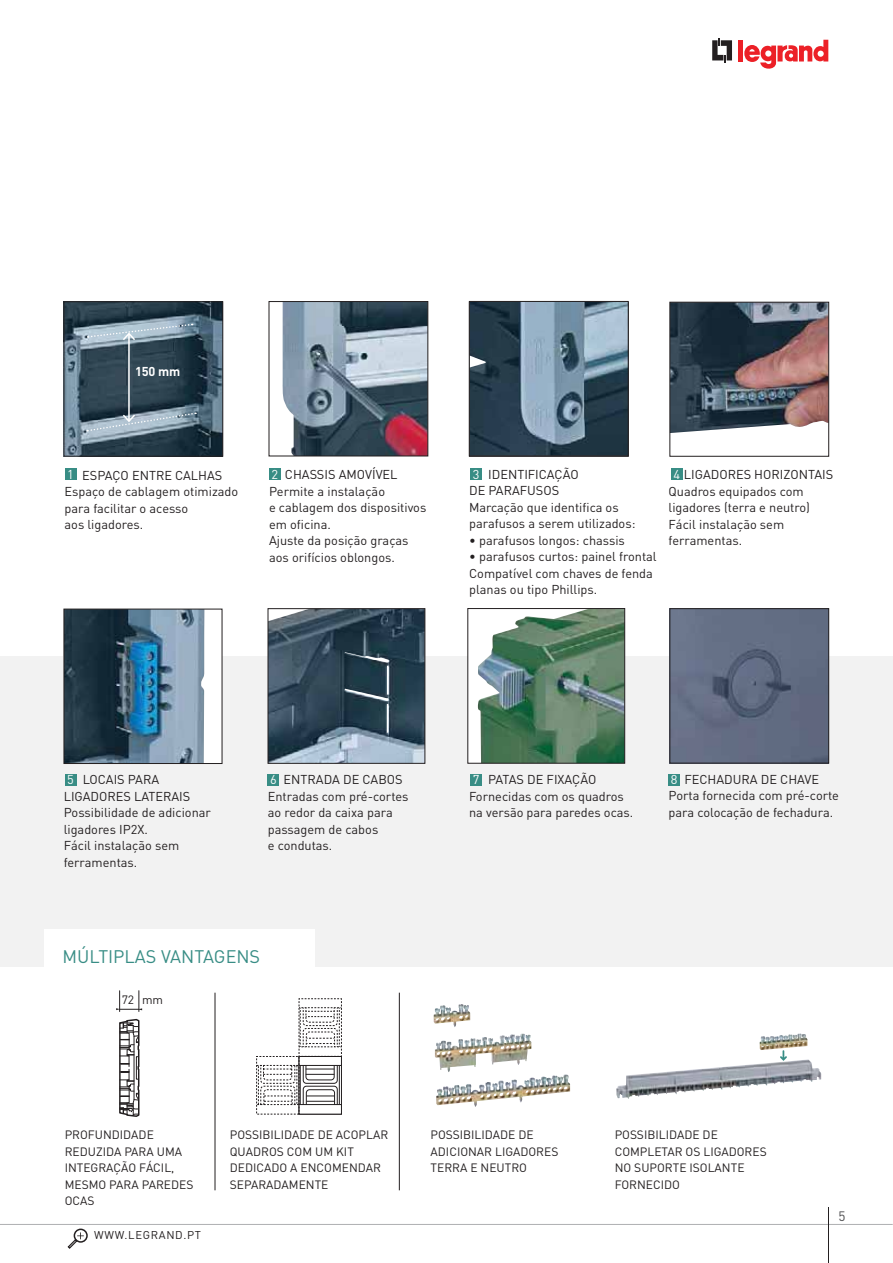
<style>
.page{position:relative;width:893px;height:1263px;background:#fff}
.page>*{position:absolute;margin:0;border:0;box-sizing:border-box;transform-origin:0 0}
.t1{font:18px "DIN";color:#388d85}
.t2{font:13.5px "DIN";color:#4c4c4e}
.t3{font:12.75px/16.5px "DIN";color:#231f20}
.t4{font:12.75px "DIN";color:#fff}
.t5{font:700 12.75px "DIN";color:#fff}
.t6{font:12px/16.5px "DIN";color:#231f20}
.t7{font:11.25px "DIN";letter-spacing:.06em;color:#231f20}
.s1{color:#fff}
</style>
<div class="page">
<svg style="left:712px;top:39px;width:20px;height:23px"></svg>
<div style="left:738px;top:40px;width:5px;height:22px;background:#ec2027"></div>
<svg style="left:744px;top:40px;width:84px;height:29px"></svg>
<hr style="left:828px;top:1207px;width:1px;height:56px;background:#231f20">
<hr style="left:828px;top:1224px;width:65px;height:1px;background:#939598">
<hr style="left:0;top:1224px;width:828px;height:1px;background:#939598">
<div style="left:74px;top:1229px;width:14px;height:14px;border:2px solid #231f20;border-radius:50%"></div>
<svg style="left:67px;top:1232px;width:17px;height:17px"></svg>
<div style="left:0;top:656px;width:893px;height:310px;background:#f2f2f2"></div>
<div style="left:65px;top:469px;width:11px;height:11px;background:#388d85"></div>
<div style="left:65px;top:774px;width:11px;height:11px;background:#388d85"></div>
<div style="left:268px;top:774px;width:11px;height:11px;background:#388d85"></div>
<div style="left:668px;top:774px;width:12px;height:12px;background:#388d85"></div>
<div style="left:470px;top:774px;width:12px;height:12px;background:#388d85"></div>
<div style="left:269px;top:469px;width:11px;height:11px;background:#388d85"></div>
<div style="left:470px;top:469px;width:12px;height:11px;background:#388d85"></div>
<div style="left:671px;top:469px;width:11px;height:11px;background:#388d85"></div>
<div style="left:44px;top:929px;width:270px;height:49px;background:#fff"></div>
<div style="left:299px;top:1056px;width:43px;height:59px;border:1px solid #221e1f"></div>
<hr style="left:299px;top:1104px;width:42px;height:1px;background:#221e1f">
<hr style="left:339px;top:1065px;width:1px;height:40px;background:#221e1f">
<hr style="left:299px;top:1065px;width:42px;height:1px;background:#221e1f">
<div style="left:256px;top:1056px;width:43px;height:59px;border:1px dashed #221e1f"></div>
<svg style="left:256px;top:1065px;width:82px;height:40px"></svg>
<svg style="left:298px;top:998px;width:44px;height:59px"></svg>
<svg style="left:116px;top:991px;width:26px;height:21px"></svg>
<svg style="left:119px;top:1018px;width:21px;height:99px"></svg>
<hr style="left:215px;top:993px;width:1px;height:197px;background:#231f20">
<img style="left:672px;top:304px;width:155px;height:129px">
<div style="left:670px;top:302px;width:159px;height:154px;border:1px solid #231f20"></div>
<div style="left:64px;top:609px;width:158px;height:155px;background:#fff"></div>
<img style="left:66px;top:611px;width:138px;height:151px">
<div style="left:64px;top:609px;width:158px;height:155px;border:1px solid #231f20"></div>
<img style="left:66px;top:304px;width:155px;height:150px">
<div style="left:64px;top:302px;width:159px;height:154px;border:1px solid #231f20"></div>
<img style="left:282px;top:303px;width:144px;height:151px">
<div style="left:269px;top:301px;width:159px;height:155px;border:1px solid #231f20"></div>
<img style="left:471px;top:303px;width:155px;height:151px">
<div style="left:469px;top:301px;width:159px;height:155px;border:1px solid #231f20"></div>
<img style="left:270px;top:610px;width:153px;height:152px">
<div style="left:268px;top:608px;width:157px;height:156px;border:1px solid #231f20"></div>
<div style="left:468px;top:609px;width:157px;height:154px;background:#fff"></div>
<img style="left:477px;top:610px;width:146px;height:151px">
<div style="left:468px;top:608px;width:157px;height:155px;border:1px solid #231f20"></div>
<img style="left:672px;top:610px;width:155px;height:151px">
<div style="left:670px;top:608px;width:159px;height:155px;border:1px solid #231f20"></div>
<hr style="left:128px;top:334px;width:2px;height:87px;background:#fff">
<svg style="left:87px;top:323px;width:106px;height:19px;background:#9aaebb"></svg>
<svg style="left:87px;top:412px;width:109px;height:20px;background:#899ca9"></svg>
<img style="left:531px;top:1075px;width:34px;height:11px">
<img style="left:488px;top:1034px;width:33px;height:10px">
<img style="left:434px;top:1004px;width:36px;height:23px">
<img style="left:616px;top:1059px;width:205px;height:40px">
<img style="left:760px;top:1033px;width:47px;height:17px">
<svg style="left:780px;top:1050px;width:7px;height:11px"></svg>
<hr style="left:399px;top:993px;width:1px;height:197px;background:#231f20">
<p class="t5" style="left:135px;top:367px;width:47px">150 mm</p>
<p class="t4" style="left:67px;top:469px;width:8px">1</p>
<p class="t3" style="left:65px;top:468px;width:175px;text-indent:18px">ESPAÇO ENTRE CALHAS<br>Espaço de cablagem otimizado para facilitar o acesso<br>aos ligadores.</p>
<p class="t3" style="left:269px;top:468px;width:159px;text-indent:16px">CHASSIS AMOVÍVEL<br>Permite a instalação<br>e cablagem dos dispositivos em oficina.<br>Ajuste da posição graças aos orifícios oblongos.</p>
<p class="t3" style="left:469px;top:468px;width:168px;text-indent:19px">IDENTIFICAÇÃO<br>DE PARAFUSOS<br>Marcação que identifica os parafusos a serem utilizados:</p>
<p class="t3" style="left:469px;top:534px;width:157px">• parafusos longos: chassis</p>
<p class="t3" style="left:469px;top:550px;width:189px">• parafusos curtos: painel frontal<br>Compatível com chaves de fenda planas ou tipo Phillips.</p>
<p class="t4" style="left:271px;top:469px;width:8px">2</p>
<p class="t4" style="left:473px;top:469px;width:8px">3</p>
<p class="t3" style="left:668px;top:468px;width:166px;text-indent:5px"><span class="s1">4</span> LIGADORES HORIZONTAIS<br>Quadros equipados com ligadores (terra e neutro)<br>Fácil instalação sem ferramentas.</p>
<p class="t3" style="left:469px;top:773px;width:166px;text-indent:19px">PATAS DE FIXAÇÃO<br>Fornecidas com os quadros na versão para paredes ocas.</p>
<p class="t3" style="left:668px;top:772px;width:172px;text-align:center">FECHADURA DE CHAVE<br>Porta fornecida com pré-corte para colocação de fechadura.</p>
<p class="t4" style="left:67px;top:775px;width:8px">5</p>
<p class="t4" style="left:270px;top:775px;width:8px">6</p>
<p class="t4" style="left:473px;top:775px;width:8px">7</p>
<p class="t4" style="left:671px;top:775px;width:8px">8</p>
<p class="t3" style="left:268px;top:773px;width:142px;text-indent:16px">ENTRADA DE CABOS<br>Entradas com pré-cortes ao redor da caixa para passagem de cabos<br>e condutas.</p>
<p class="t3" style="left:64px;top:773px;width:149px;text-indent:19px">LOCAIS PARA<br>LIGADORES LATERAIS<br>Possibilidade de adicionar ligadores IP2X.<br>Fácil instalação sem ferramentas.</p>
<h1 class="t1" style="left:63px;top:950px;width:199px">MÚLTIPLAS VANTAGENS</h1>
<p class="t6" style="left:122px;top:993px;width:43px">72 mm</p>
<p class="t6" style="left:65px;top:1128px;width:130px">PROFUNDIDADE<br>REDUZIDA PARA UMA<br>INTEGRAÇÃO FÁCIL,<br>MESMO PARA PAREDES<br>OCAS</p>
<p class="t6" style="left:230px;top:1128px;width:160px">POSSIBILIDADE DE ACOPLAR<br>QUADROS COM UM KIT<br>DEDICADO A ENCOMENDAR<br>SEPARADAMENTE</p>
<p class="t6" style="left:430px;top:1128px;width:129px">POSSIBILIDADE DE<br>ADICIONAR LIGADORES<br>TERRA E NEUTRO</p>
<p class="t6" style="left:615px;top:1128px;width:153px">POSSIBILIDADE DE<br>COMPLETAR OS LIGADORES<br>NO SUPORTE ISOLANTE<br>FORNECIDO</p>
<p class="t7" style="left:94px;top:1231px;width:108px">WWW.LEGRAND.PT</p>
<p class="t2" style="left:838px;top:1211px;width:9px">5</p>
</div>
